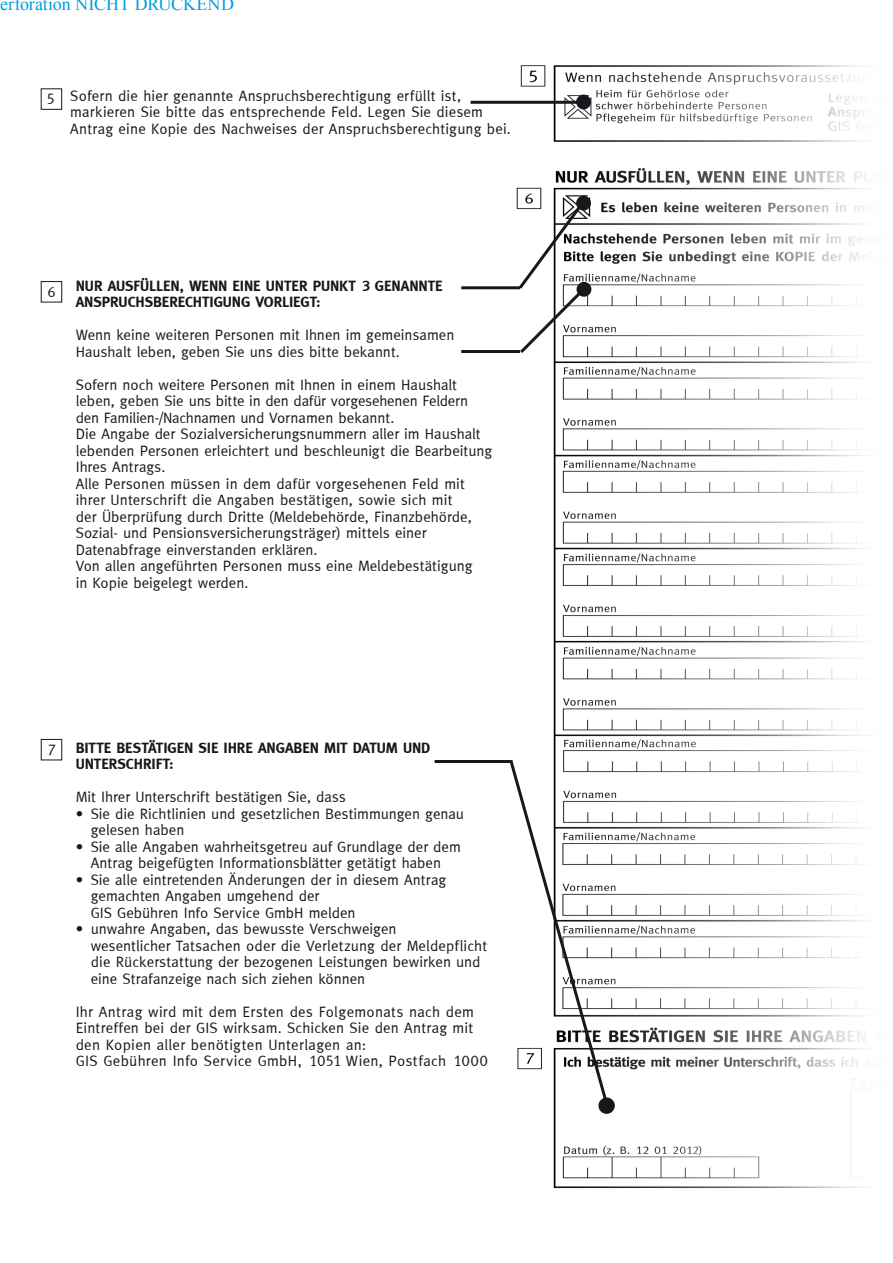
<style>
.page{position:relative;width:893px;height:1263px;background:#fff}
.page>*{position:absolute;margin:0;border:0;box-sizing:border-box;transform-origin:0 0}
.t1{font:18px "Times New Roman";letter-spacing:-.005em;color:#009ee0}
.t2{font:15px/16.5px "Meta";letter-spacing:.005em;color:#1a171c}
.t3{font:700 15px/16.5px "Meta";letter-spacing:-.01em;color:#1a171c}
</style>
<div class="page">
<img style="left:508px;top:65px;width:359px;height:1123px">
<div style="left:41px;top:281px;width:21px;height:21px;border:1px solid #1a171c"></div>
<div style="left:41px;top:739px;width:21px;height:21px;border:1px solid #1a171c"></div>
<div style="left:599px;top:1098px;width:15px;height:15px;background:#1a171c;border-radius:50%"></div>
<div style="left:598px;top:1097px;width:17px;height:17px;border:2px solid #1a171c;border-radius:50%"></div>
<hr style="left:435px;top:760px;width:77px;height:3px;background:#1a171c">
<svg style="left:508px;top:757px;width:101px;height:345px"></svg>
<div style="left:576px;top:196px;width:15px;height:15px;background:#1a171c;border-radius:50%"></div>
<hr style="left:461px;top:286px;width:59px;height:3px;background:#1a171c">
<hr style="left:461px;top:350px;width:59px;height:3px;background:#1a171c">
<svg style="left:516px;top:199px;width:72px;height:157px"></svg>
<div style="left:577px;top:282px;width:14px;height:15px;background:#1a171c;border-radius:50%"></div>
<div style="left:41px;top:88px;width:21px;height:22px;border:1px solid #1a171c"></div>
<div style="left:576px;top:95px;width:15px;height:14px;background:#1a171c;border-radius:50%"></div>
<hr style="left:471px;top:101px;width:108px;height:3px;background:#1a171c">
<p class="t1" style="left:0;top:-8px;width:235px">erforation NICHT DRUCKEND</p>
<p class="t2" style="left:45px;top:90px;width:10px">5</p>
<p class="t2" style="left:70px;top:87px;width:442px">Sofern die hier genannte Anspruchsberechtigung erfüllt ist, markieren Sie bitte das entsprechende Feld. Legen Sie diesem<br>Antrag eine Kopie des Nachweises der Anspruchsberechtigung bei.</p>
<p class="t2" style="left:46px;top:283px;width:10px">6</p>
<p class="t3" style="left:76px;top:277px;width:368px">NUR AUSFÜLLEN, WENN EINE UNTER PUNKT 3 GENANNTE<br>ANSPRUCHSBERECHTIGUNG VORLIEGT:</p>
<p class="t2" style="left:76px;top:326px;width:380px">Wenn keine weiteren Personen mit Ihnen im gemeinsamen<br>Haushalt leben, geben Sie uns dies bitte bekannt.</p>
<p class="t2" style="left:76px;top:376px;width:418px">Sofern noch weitere Personen mit Ihnen in einem Haushalt leben, geben Sie uns bitte in den dafür vorgesehenen Feldern den Familien-/Nachnamen und Vornamen bekannt.<br>Die Angabe der Sozialversicherungsnummern aller im Haushalt lebenden Personen erleichtert und beschleunigt die Bearbeitung Ihres Antrags.</p>
<p class="t2" style="left:76px;top:475px;width:398px">Alle Personen müssen in dem dafür vorgesehenen Feld mit ihrer Unterschrift die Angaben bestätigen, sowie sich mit der Überprüfung durch Dritte (Meldebehörde, Finanzbehörde, Sozial- und Pensionsversicherungsträger) mittels einer Datenabfrage einverstanden erklären.<br>Von allen angeführten Personen muss eine Meldebestätigung in Kopie beigelegt werden.</p>
<p class="t2" style="left:46px;top:741px;width:10px">7</p>
<p class="t3" style="left:76px;top:739px;width:356px">BITTE BESTÄTIGEN SIE IHRE ANGABEN MIT DATUM UND</p>
<p class="t3" style="left:76px;top:756px;width:99px">UNTERSCHRIFT:</p>
<p class="t2" style="left:76px;top:788px;width:272px">Mit Ihrer Unterschrift bestätigen Sie, dass</p>
<p class="t2" style="left:91px;top:805px;width:375px">Sie die Richtlinien und gesetzlichen Bestimmungen genau</p>
<p class="t2" style="left:91px;top:821px;width:95px">gelesen haben</p>
<p class="t2" style="left:91px;top:838px;width:372px">Sie alle Angaben wahrheitsgetreu auf Grundlage der dem<br>Antrag beigefügten Informationsblätter getätigt haben</p>
<p class="t2" style="left:91px;top:871px;width:357px">Sie alle eintretenden Änderungen der in diesem Antrag gemachten Angaben umgehend der<br>GIS Gebühren Info Service GmbH melden</p>
<p class="t2" style="left:91px;top:920px;width:398px">unwahre Angaben, das bewusste Verschweigen<br>wesentlicher Tatsachen oder die Verletzung der Meldepflicht die Rückerstattung der bezogenen Leistungen bewirken und eine Strafanzeige nach sich ziehen können</p>
<p class="t2" style="left:76px;top:1003px;width:412px">Ihr Antrag wird mit dem Ersten des Folgemonats nach dem Eintreffen bei der GIS wirksam. Schicken Sie den Antrag mit den Kopien aller benötigten Unterlagen an:<br>GIS Gebühren Info Service GmbH, 1051 Wien, Postfach 1000</p>
</div>
